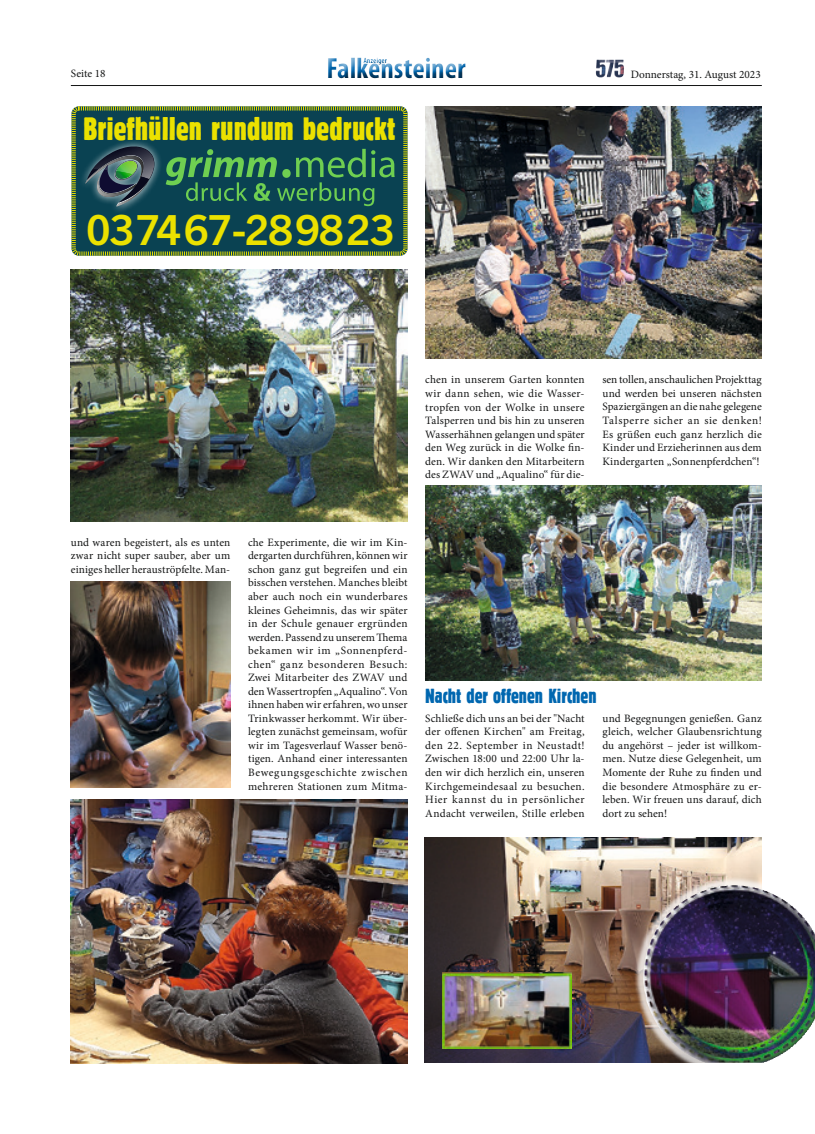
<style>
.page{position:relative;width:815px;height:1134px;background:#fff}
.page>*{position:absolute;margin:0;border:0;box-sizing:border-box;transform-origin:0 0}
.t1{font:700 41.62px "Trade Gothic Next LT Pro";color:#ebe100}
.t2{font:33.75px "Block D Regu Extr Cond";letter-spacing:.005em;color:#ebe100}
.t3{font:700 condensed 29.38px "Myriad Pro";color:#0067b0}
.t4{font:21.25px "Block D Regu Extr Cond";color:#0067b0}
.t5{font:11.25px/13.5px "Minion Pro";letter-spacing:.01em;color:#151616;text-align:justify}
.t6{font:700 condensed 7.75px "Myriad Pro";color:#0067b0}
</style>
<div class="page">
<hr style="left:71px;top:85px;width:691px;height:1px;background:#151616">
<div style="left:322px;top:50px;width:156px;height:36px;background:#fff"></div>
<div style="left:322px;top:53px;width:152px;height:33px;background:#151616;opacity:.75"></div>
<img style="left:596px;top:60px;width:23px;height:18px">
<img style="left:71px;top:581px;width:159px;height:207px">
<img style="left:71px;top:270px;width:336px;height:252px">
<img style="left:425px;top:106px;width:337px;height:253px">
<img style="left:425px;top:485px;width:337px;height:195px">
<img style="left:71px;top:799px;width:336px;height:264px">
<img style="left:424px;top:838px;width:338px;height:225px">
<img style="left:443px;top:973px;width:128px;height:75px">
<div style="left:634px;top:876px;width:181px;height:196px;background:#fff;opacity:.75"></div>
<img style="left:643px;top:885px;width:172px;height:178px">
<svg style="left:71px;top:106px;width:337px;height:150px;background:#194d4e"></svg>
<svg style="left:166px;top:149px;width:229px;height:57px;background:#236551"></svg>
<div style="left:78px;top:138px;width:84px;height:76px;background:#fff;opacity:.75"></div>
<svg style="left:85px;top:146px;width:70px;height:61px;background:#37555b"></svg>
<p class="t6" style="left:363px;top:56px;width:25px">Anzeiger</p>
<h3 class="t3" style="left:326px;top:50px;width:141px">Falkensteiner</h3>
<p class="t5" style="left:71px;top:67px;width:36px">Seite 18</p>
<p class="t5" style="left:631px;top:67px;width:132px">Donnerstag, 31. August 2023</p>
<h2 class="t2" style="left:83px;top:111px;width:314px">Briefhüllen rundum bedruckt</h2>
<h1 class="t1" style="left:86px;top:201px;width:310px">037467-289823</h1>
<p class="t5" style="left:425px;top:373px;width:161px">chen in unserem Garten konnten wir dann sehen, wie die Wasser&shy;tropfen von der Wolke in unsere Talsperren und bis hin zu unseren Wasserhähnen gelangen und später den Weg zurück in die Wolke fin&shy;den. Wir danken den Mitarbeitern des ZWAV und „Aqualino“ für die-</p>
<p class="t5" style="left:602px;top:373px;width:161px">sen tollen, anschaulichen Projekttag und werden bei unseren nächsten Spaziergängen an die nahe gelegene Talsperre sicher an sie denken!<br>Es grüßen euch ganz herzlich die Kinder und Erzieherinnen aus dem Kindergarten „Sonnenpferdchen“!</p>
<p class="t5" style="left:71px;top:536px;width:161px">und waren begeistert, als es unten zwar nicht super sauber, aber um einiges heller herauströpfelte. Man-</p>
<p class="t5" style="left:248px;top:536px;width:161px">che Experimente, die wir im Kin&shy;dergarten durchführen, können wir schon ganz gut begreifen und ein bisschen verstehen. Manches bleibt aber auch noch ein wunderbares kleines Geheimnis, das wir später in der Schule genauer ergründen werden. Passend zu unserem Thema bekamen wir im „Sonnenpferd&shy;chen“ ganz besonderen Besuch:<br>Zwei Mitarbeiter des ZWAV und den Wassertropfen „Aqualino“. Von ihnen haben wir erfahren, wo unser Trinkwasser herkommt. Wir über&shy;legten zunächst gemeinsam, wofür wir im Tagesverlauf Wasser benö&shy;tigen. Anhand einer interessanten Bewegungsgeschichte zwischen mehreren Stationen zum Mitma-</p>
<h3 class="t4" style="left:425px;top:685px;width:173px">Nacht der offenen Kirchen</h3>
<p class="t5" style="left:425px;top:711px;width:161px">Schließe dich uns an bei der "Nacht der offenen Kirchen" am Freitag, den 22. September in Neustadt!<br>Zwischen 18:00 und 22:00 Uhr la&shy;den wir dich herzlich ein, unseren Kirchgemeindesaal zu besuchen.<br>Hier kannst du in persönlicher Andacht verweilen, Stille erleben</p>
<p class="t5" style="left:602px;top:711px;width:161px">und Begegnungen genießen. Ganz gleich, welcher Glaubensrichtung du angehörst – jeder ist willkom&shy;men. Nutze diese Gelegenheit, um Momente der Ruhe zu finden und die besondere Atmosphäre zu er&shy;leben. Wir freuen uns darauf, dich dort zu sehen!</p>
</div>
